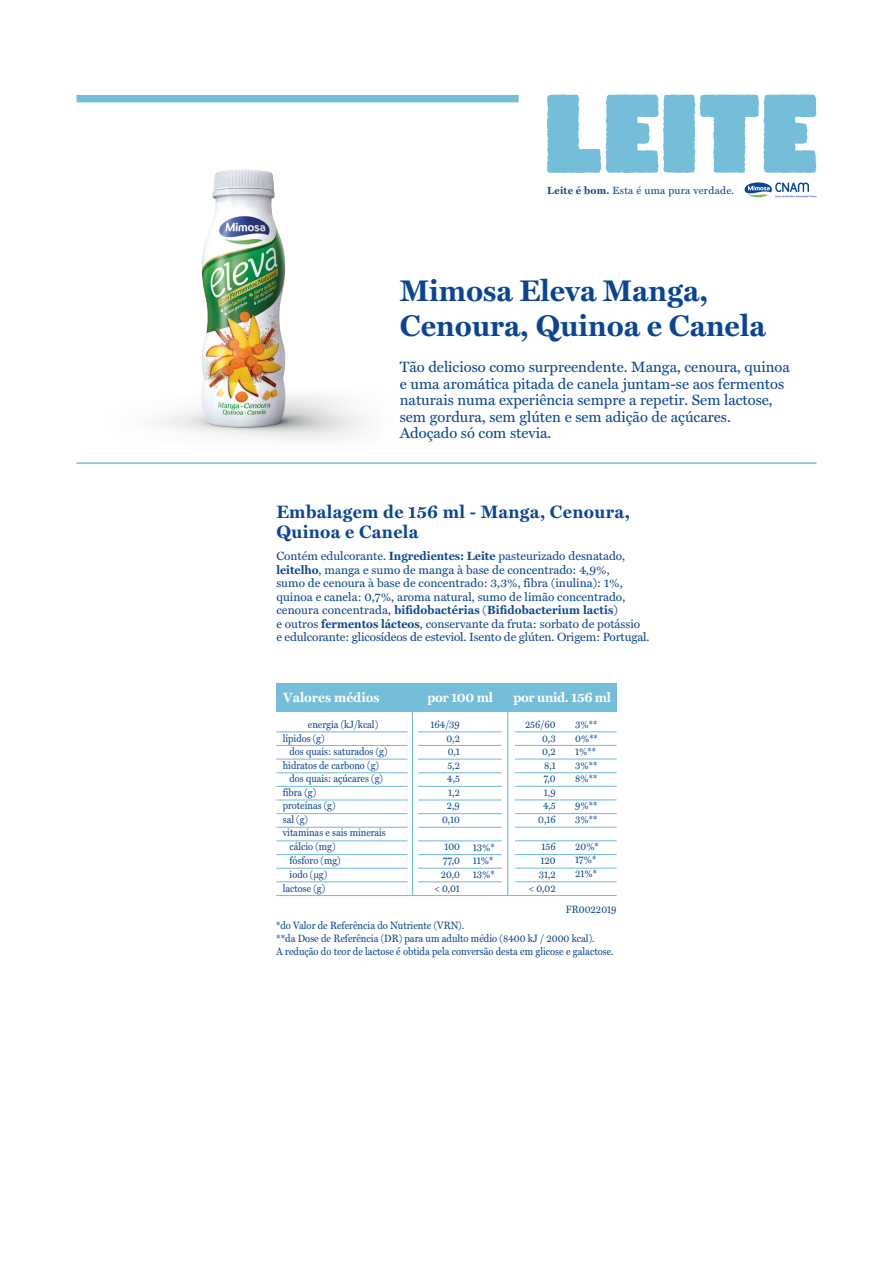
<style>
.page{position:relative;width:893px;height:1263px;background:#fff}
.page>*{position:absolute;margin:0;border:0;box-sizing:border-box;transform-origin:0 0}
.t1{font:700 30px/34.5px "Miller Text";color:#094594}
.t2{font:700 18px/19.5px "Miller Text";letter-spacing:.02em;color:#094594}
.t3{font:15px/16.5px "Miller Text";color:#094594}
.t4{font:700 13.5px "Miller Text";letter-spacing:-.025em;color:#fff}
.t5{font:700 13.5px "Miller Text";color:#fff}
.t6{font:12px/13.5px "Miller Text";color:#094594}
.t7{font:10.65px/13.6px "Miller Text";color:#094594;scale:.9 1}
.t8{font:10.5px/13.5px "Miller Text";color:#094594;scale:.9 1}
.t9{font:10.35px "Miller Text";letter-spacing:.025em;color:#094594}
.s1{font-weight:700}
.s2{font-size:10.5px}
</style>
<div class="page">
<img style="left:156px;top:170px;width:211px;height:271px">
<div style="left:77px;top:95px;width:442px;height:7px;background:#75bed9"></div>
<svg style="left:547px;top:94px;width:269px;height:79px"></svg>
<svg style="left:745px;top:182px;width:71px;height:16px"></svg>
<hr style="left:77px;top:462px;width:739px;height:2px;background:#75bed9">
<div style="left:276px;top:683px;width:341px;height:29px;background:#75bed9"></div>
<hr style="left:412px;top:701px;width:1px;height:194px;background:#75bed9">
<hr style="left:507px;top:703px;width:1px;height:192px;background:#75bed9">
<hr style="left:515px;top:731px;width:102px;height:1px;background:#75bed9">
<hr style="left:418px;top:731px;width:84px;height:1px;background:#75bed9">
<hr style="left:276px;top:731px;width:131px;height:1px;background:#75bed9">
<hr style="left:515px;top:745px;width:102px;height:1px;background:#75bed9">
<hr style="left:418px;top:745px;width:84px;height:1px;background:#75bed9">
<hr style="left:276px;top:745px;width:131px;height:1px;background:#75bed9">
<hr style="left:515px;top:758px;width:102px;height:1px;background:#75bed9">
<hr style="left:418px;top:758px;width:84px;height:2px;background:#75bed9">
<hr style="left:276px;top:758px;width:131px;height:2px;background:#75bed9">
<hr style="left:515px;top:772px;width:102px;height:1px;background:#75bed9">
<hr style="left:418px;top:772px;width:84px;height:1px;background:#75bed9">
<hr style="left:276px;top:772px;width:131px;height:1px;background:#75bed9">
<hr style="left:515px;top:786px;width:102px;height:1px;background:#75bed9">
<hr style="left:418px;top:786px;width:84px;height:1px;background:#75bed9">
<hr style="left:276px;top:786px;width:131px;height:1px;background:#75bed9">
<hr style="left:515px;top:799px;width:102px;height:1px;background:#75bed9">
<hr style="left:418px;top:799px;width:84px;height:1px;background:#75bed9">
<hr style="left:276px;top:799px;width:131px;height:1px;background:#75bed9">
<hr style="left:515px;top:813px;width:102px;height:1px;background:#75bed9">
<hr style="left:418px;top:813px;width:84px;height:1px;background:#75bed9">
<hr style="left:276px;top:813px;width:131px;height:1px;background:#75bed9">
<hr style="left:515px;top:827px;width:102px;height:1px;background:#75bed9">
<hr style="left:418px;top:827px;width:84px;height:1px;background:#75bed9">
<hr style="left:276px;top:827px;width:131px;height:1px;background:#75bed9">
<hr style="left:515px;top:840px;width:102px;height:1px;background:#75bed9">
<hr style="left:418px;top:840px;width:84px;height:1px;background:#75bed9">
<hr style="left:276px;top:840px;width:131px;height:1px;background:#75bed9">
<hr style="left:515px;top:854px;width:102px;height:1px;background:#75bed9">
<hr style="left:418px;top:854px;width:84px;height:1px;background:#75bed9">
<hr style="left:276px;top:854px;width:131px;height:1px;background:#75bed9">
<hr style="left:515px;top:868px;width:102px;height:1px;background:#75bed9">
<hr style="left:418px;top:868px;width:84px;height:1px;background:#75bed9">
<hr style="left:276px;top:868px;width:131px;height:1px;background:#75bed9">
<hr style="left:515px;top:881px;width:102px;height:1px;background:#75bed9">
<hr style="left:418px;top:881px;width:84px;height:1px;background:#75bed9">
<hr style="left:276px;top:881px;width:131px;height:1px;background:#75bed9">
<hr style="left:276px;top:895px;width:341px;height:1px;background:#75bed9">
<p class="t9" style="left:547px;top:184px;width:189px"><span class="s1">Leite é bom.</span> Esta é uma pura verdade.</p>
<h1 class="t1" style="left:400px;top:273px;width:367px">Mimosa Eleva Manga,<br>Cenoura, Quinoa e Canela</h1>
<p class="t3" style="left:400px;top:359px;width:392px">Tão delicioso como surpreendente. Manga, cenoura, quinoa e uma aromática pitada de canela juntam-se aos fermentos naturais numa experiência sempre a repetir. Sem lactose, sem gordura, sem glúten e sem adição de açúcares.<br>Adoçado só com stevia.</p>
<h2 class="t2" style="left:276px;top:502px;width:355px">Embalagem de 156 ml - Manga, Cenoura,<br>Quinoa e Canela</h2>
<p class="t6" style="left:276px;top:549px;width:375px">Contém edulcorante. <span class="s1">Ingredientes: Leite</span> pasteurizado desnatado, <span class="s1">leitelho</span>, manga e sumo de manga à base de concentrado: 4,9%,<br>sumo de cenoura à base de concentrado: 3,3%, fibra (inulina): 1%, quinoa e canela: 0,7%, aroma natural, sumo de limão concentrado, cenoura concentrada, <span class="s1">bifidobactérias</span> (<span class="s1">Bifidobacterium lactis</span>)<br>e outros <span class="s1">fermentos lácteos</span>, conservante da fruta: sorbato de potássio<br>e edulcorante: glicosídeos de esteviol. Isento de glúten. Origem: Portugal.</p>
<p class="t5" style="left:283px;top:689px;width:98px">Valores médios</p>
<p class="t4" style="left:427px;top:689px;width:67px">por 100 ml</p>
<p class="t4" style="left:513px;top:689px;width:99px">por unid. 156 ml</p>
<p class="t8" style="left:283px;top:718px;width:107px;text-indent:25px">energia (kJ/kcal) lípidos (g)</p>
<p class="t8" style="left:290px;top:745px;width:110px">dos quais: saturados (g)</p>
<p class="t8" style="left:283px;top:758px;width:108px">hidratos de carbono (g)</p>
<p class="t8" style="left:290px;top:772px;width:105px">dos quais: açúcares (g)</p>
<p class="t8" style="left:283px;top:785px;width:39px">fibra (g)</p>
<p class="t8" style="left:283px;top:799px;width:60px">proteínas (g)</p>
<p class="t8" style="left:283px;top:812px;width:30px">sal (g)</p>
<p class="t8" style="left:283px;top:826px;width:116px">vitaminas e sais minerais</p>
<p class="t8" style="left:290px;top:840px;width:53px">cálcio (mg)</p>
<p class="t8" style="left:290px;top:854px;width:58px">fósforo (mg)</p>
<p class="t8" style="left:290px;top:868px;width:43px">iodo (µg)</p>
<p class="t8" style="left:283px;top:881px;width:49px">lactose (g)</p>
<p class="t8" style="left:431px;top:718px;width:34px;text-align:right">164/39<br>0,2<br>0,1<br>5,2<br>4,5<br>1,2<br>2,9<br>0,10</p>
<p class="t8" style="left:434px;top:840px;width:30px;line-height:14px;text-align:right">100<br>77,0<br>20,0 &lt; 0,01</p>
<p class="t7" style="left:473px;top:840px;width:26px">13%*<br>11%*<br>13%*</p>
<p class="t8" style="left:525px;top:718px;width:36px;text-align:right">256/60<br>0,3<br>0,2<br>8,1<br>7,0<br>1,9<br>4,5<br>0,16</p>
<p class="t8" style="left:529px;top:840px;width:32px;line-height:14px;text-align:right">156<br>120<br>31,2<br>&lt; 0,02</p>
<p class="t8" style="left:575px;top:718px;width:26px">3%**<br>0%**<br>1%**<br>3%**<br>8%**</p>
<p class="t8" style="left:575px;top:799px;width:26px">9%**<br>3%**</p>
<p class="t8" style="left:575px;top:839px;width:28px">20%*<br>17%*<br>21%*</p>
<p class="t7" style="left:566px;top:902px;width:58px">FR0022019</p>
<p class="t7" style="left:276px;top:919px;width:376px;line-height:12.8px">*do Valor de Referência do Nutriente (VRN).<br><span class="s2">**</span>da Dose de Referência (DR) para um adulto médio (8400 kJ / 2000 kcal).<br>A redução do teor de lactose é obtida pela conversão desta em glicose e galactose.</p>
</div>
